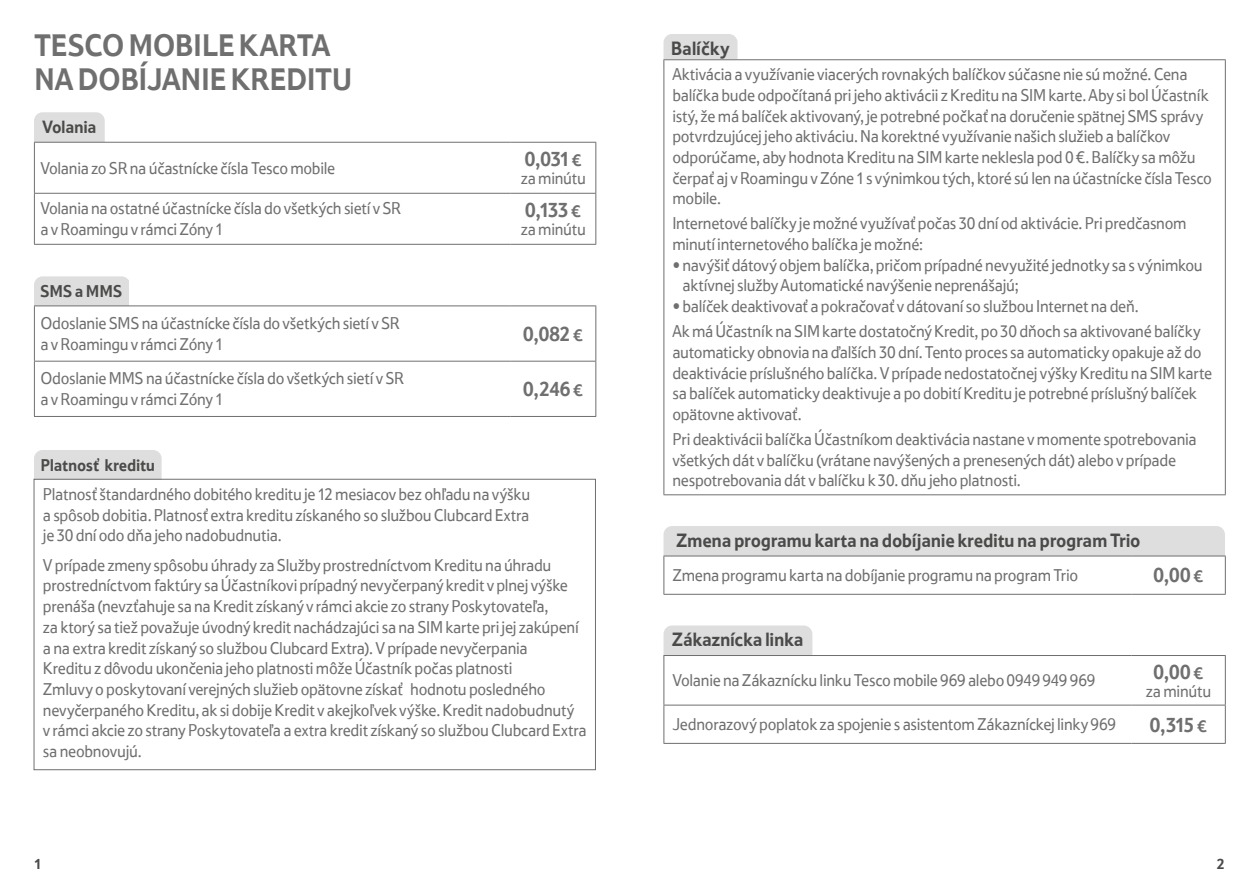
<style>
.page{position:relative;width:1259px;height:893px;background:#fff}
.page>*{position:absolute;margin:0;border:0;box-sizing:border-box;transform-origin:0 0}
.t1{font:700 31.5px/34.5px "Tesco OT";letter-spacing:-.015em;color:#706f6f;scale:.94 1}
.t2{font:700 21px "Tesco OT";letter-spacing:-.015em;color:#706f6f;scale:.94 1}
.t3{font:700 19.5px "Tesco OT";letter-spacing:-.02em;color:#4a4a49;scale:.94 1}
.t4{font:700 18px "Tesco OT";letter-spacing:-.025em;color:#4a4a49;scale:.94 1}
.t5{font:17.25px/20.7px "Tesco OT";letter-spacing:-.02em;color:#706f6f;scale:.94 1}
.t6{font:700 17.25px "Tesco OT";letter-spacing:-.015em;color:#4a4a49;scale:.94 1}
.t7{font:700 15px "Tesco OT";color:#4a4a49}
.s1{font-size:17.25px}
</style>
<div class="page">
<svg style="left:34px;top:112px;width:71px;height:30px;background:#ddd"></svg>
<hr style="left:34px;top:142px;width:477px;height:1px;background:#706f6f">
<hr style="left:34px;top:143px;width:1px;height:50px;background:#706f6f">
<hr style="left:511px;top:142px;width:85px;height:1px;background:#706f6f">
<hr style="left:595px;top:143px;width:1px;height:50px;background:#706f6f">
<hr style="left:34px;top:193px;width:477px;height:1px;background:#706f6f">
<hr style="left:34px;top:194px;width:1px;height:50px;background:#706f6f">
<hr style="left:511px;top:193px;width:85px;height:1px;background:#706f6f">
<hr style="left:595px;top:194px;width:1px;height:50px;background:#706f6f">
<hr style="left:34px;top:244px;width:477px;height:1px;background:#706f6f">
<hr style="left:511px;top:244px;width:85px;height:1px;background:#706f6f">
<svg style="left:34px;top:276px;width:95px;height:30px;background:#dcdcdc"></svg>
<hr style="left:34px;top:306px;width:477px;height:1px;background:#706f6f">
<hr style="left:34px;top:306px;width:1px;height:55px;background:#706f6f">
<hr style="left:511px;top:306px;width:85px;height:1px;background:#706f6f">
<hr style="left:595px;top:306px;width:1px;height:55px;background:#706f6f">
<hr style="left:34px;top:361px;width:477px;height:1px;background:#706f6f">
<hr style="left:34px;top:362px;width:1px;height:54px;background:#706f6f">
<hr style="left:511px;top:361px;width:85px;height:1px;background:#706f6f">
<hr style="left:595px;top:362px;width:1px;height:54px;background:#706f6f">
<hr style="left:34px;top:416px;width:477px;height:1px;background:#706f6f">
<hr style="left:511px;top:416px;width:85px;height:1px;background:#706f6f">
<div style="left:663px;top:34px;width:74px;height:40px;background:#dedede;border-radius:9px"></div>
<div style="left:664px;top:60px;width:561px;height:435px;background:#fff"></div>
<hr style="left:663px;top:59px;width:562px;height:1px;background:#706f6f">
<hr style="left:663px;top:60px;width:1px;height:434px;background:#706f6f">
<hr style="left:1225px;top:60px;width:1px;height:434px;background:#706f6f">
<hr style="left:663px;top:494px;width:562px;height:1px;background:#706f6f">
<div style="left:663px;top:526px;width:562px;height:40px;background:#dedede;border-radius:9px"></div>
<svg style="left:664px;top:557px;width:561px;height:37px"></svg>
<hr style="left:663px;top:556px;width:468px;height:1px;background:#706f6f">
<hr style="left:663px;top:556px;width:1px;height:38px;background:#706f6f">
<hr style="left:1131px;top:556px;width:94px;height:1px;background:#706f6f">
<hr style="left:1225px;top:556px;width:1px;height:38px;background:#706f6f">
<hr style="left:663px;top:594px;width:468px;height:1px;background:#706f6f">
<hr style="left:1131px;top:594px;width:94px;height:1px;background:#706f6f">
<div style="left:663px;top:625px;width:149px;height:41px;background:#dedede;border-radius:9px"></div>
<svg style="left:664px;top:656px;width:561px;height:87px"></svg>
<hr style="left:663px;top:655px;width:468px;height:1px;background:#706f6f">
<hr style="left:663px;top:656px;width:1px;height:49px;background:#706f6f">
<hr style="left:1131px;top:655px;width:94px;height:1px;background:#706f6f">
<hr style="left:1225px;top:656px;width:1px;height:49px;background:#706f6f">
<hr style="left:663px;top:705px;width:468px;height:1px;background:#706f6f">
<hr style="left:663px;top:705px;width:1px;height:38px;background:#706f6f">
<hr style="left:1131px;top:705px;width:94px;height:1px;background:#706f6f">
<hr style="left:1225px;top:705px;width:1px;height:38px;background:#706f6f">
<hr style="left:663px;top:743px;width:468px;height:1px;background:#706f6f">
<hr style="left:1131px;top:743px;width:94px;height:1px;background:#706f6f">
<div style="left:34px;top:450px;width:128px;height:29px;background:#dedede"></div>
<div style="left:34px;top:479px;width:562px;height:291px;border:1px solid #706f6f"></div>
<h1 class="t1" style="left:34px;top:27px;width:340px">TESCO MOBILE KARTA<br>NA DOBÍJANIE KREDITU</h1>
<p class="t4" style="left:42px;top:115px;width:60px">Volania</p>
<p class="t5" style="left:40px;top:157px;width:315px">Volania zo SR na účastnícke čísla Tesco mobile</p>
<p class="t2" style="left:525px;top:145px;width:62px">0,031 <span class="s1">€</span></p>
<p class="t5" style="left:521px;top:167px;width:71px">za minútu</p>
<p class="t5" style="left:40px;top:198px;width:385px">Volania na ostatné účastnícke čísla do všetkých sietí v SR a v Roamingu v rámci Zóny 1</p>
<p class="t2" style="left:525px;top:196px;width:61px">0,133 <span class="s1">€</span></p>
<p class="t5" style="left:521px;top:218px;width:71px">za minútu</p>
<p class="t6" style="left:40px;top:280px;width:89px">SMS a MMS</p>
<p class="t5" style="left:40px;top:313px;width:384px">Odoslanie SMS na účastnícke čísla do všetkých sietí v SR a v Roamingu v rámci Zóny 1</p>
<p class="t2" style="left:523px;top:320px;width:66px">0,082 <span class="s1">€</span></p>
<p class="t5" style="left:40px;top:368px;width:388px">Odoslanie MMS na účastnícke čísla do všetkých sietí v SR a v Roamingu v rámci Zóny 1</p>
<p class="t2" style="left:523px;top:375px;width:66px">0,246 <span class="s1">€</span></p>
<p class="t6" style="left:40px;top:454px;width:124px">Platnosť kreditu</p>
<p class="t5" style="left:43px;top:483px;width:520px;text-align:justify">Platnosť štandardného dobitého kreditu je 12 mesiacov bez ohľadu na výšku a spôsob dobitia. Platnosť extra kreditu získaného so službou Clubcard Extra je 30 dní odo dňa jeho nadobudnutia.</p>
<p class="t5" style="left:43px;top:554px;width:580px">V prípade zmeny spôsobu úhrady za Služby prostredníctvom Kreditu na úhradu prostredníctvom faktúry sa Účastníkovi prípadný nevyčerpaný kredit v plnej výške prenáša (nevzťahuje sa na Kredit získaný v rámci akcie zo strany Poskytovateľa,<br>za ktorý sa tiež považuje úvodný kredit nachádzajúci sa na SIM karte pri jej zakúpení a na extra kredit získaný so službou Clubcard Extra). V prípade nevyčerpania<br>Kreditu z dôvodu ukončenia jeho platnosti môže Účastník počas platnosti<br>Zmluvy o poskytovaní verejných služieb opätovne získať hodnotu posledného nevyčerpaného Kreditu, ak si dobije Kredit v akejkoľvek výške. Kredit nadobudnutý<br>v rámci akcie zo strany Poskytovateľa a extra kredit získaný so službou Clubcard Extra sa neobnovujú.</p>
<p class="t3" style="left:671px;top:35px;width:64px">Balíčky</p>
<p class="t5" style="left:672px;top:64px;width:575px">Aktivácia a využívanie viacerých rovnakých balíčkov súčasne nie sú možné. Cena balíčka bude odpočítaná pri jeho aktivácii z Kreditu na SIM karte. Aby si bol Účastník istý, že má balíček aktivovaný, je potrebné počkať na doručenie spätnej SMS správy potvrdzujúcej jeho aktiváciu. Na korektné využívanie našich služieb a balíčkov odporúčame, aby hodnota Kreditu na SIM karte neklesla pod 0 €. Balíčky sa môžu čerpať aj v Roamingu v Zóne 1 s výnimkou tých, ktoré sú len na účastnícke čísla Tesco mobile.</p>
<p class="t5" style="left:672px;top:213px;width:549px">Internetové balíčky je možné využívať počas 30 dní od aktivácie. Pri predčasnom minutí internetového balíčka je možné:</p>
<p class="t5" style="left:682px;top:254px;width:555px;text-indent:-10px">• navýšiť dátový objem balíčka, pričom prípadné nevyužité jednotky sa s výnimkou aktívnej služby Automatické navýšenie neprenášajú;</p>
<p class="t5" style="left:672px;top:293px;width:563px;line-height:24.9px">• balíček deaktivovať a pokračovať v dátovaní so službou Internet na deň.<br>Ak má Účastník na SIM karte dostatočný Kredit, po 30 dňoch sa aktivované balíčky</p>
<p class="t5" style="left:672px;top:341px;width:576px">automaticky obnovia na ďalších 30 dní. Tento proces sa automaticky opakuje až do deaktivácie príslušného balíčka. V prípade nedostatočnej výšky Kreditu na SIM karte sa balíček automaticky deaktivuje a po dobití Kreditu je potrebné príslušný balíček opätovne aktivovať.</p>
<p class="t5" style="left:672px;top:428px;width:559px">Pri deaktivácii balíčka Účastníkom deaktivácia nastane v momente spotrebovania všetkých dát v balíčku (vrátane navýšených a prenesených dát) alebo v prípade nespotrebovania dát v balíčku k 30. dňu jeho platnosti.</p>
<p class="t3" style="left:676px;top:527px;width:495px">Zmena programu karta na dobíjanie kreditu na program Trio</p>
<p class="t5" style="left:672px;top:564px;width:433px">Zmena programu karta na dobíjanie programu na program Trio</p>
<p class="t2" style="left:1153px;top:562px;width:55px">0,00 <span class="s1">€</span></p>
<p class="t3" style="left:672px;top:627px;width:142px">Zákaznícka linka</p>
<p class="t5" style="left:672px;top:670px;width:451px">Volanie na Zákaznícku linku Tesco mobile 969 alebo 0949 949 969</p>
<p class="t2" style="left:1153px;top:658px;width:55px">0,00 <span class="s1">€</span></p>
<p class="t5" style="left:1146px;top:680px;width:71px">za minútu</p>
<p class="t5" style="left:672px;top:714px;width:473px">Jednorazový poplatok za spojenie s asistentom Zákazníckej linky 969</p>
<p class="t2" style="left:1149px;top:711px;width:63px">0,315 <span class="s1">€</span></p>
<p class="t7" style="left:34px;top:854px;width:8px">1</p>
<p class="t7" style="left:1217px;top:854px;width:10px">2</p>
</div>
